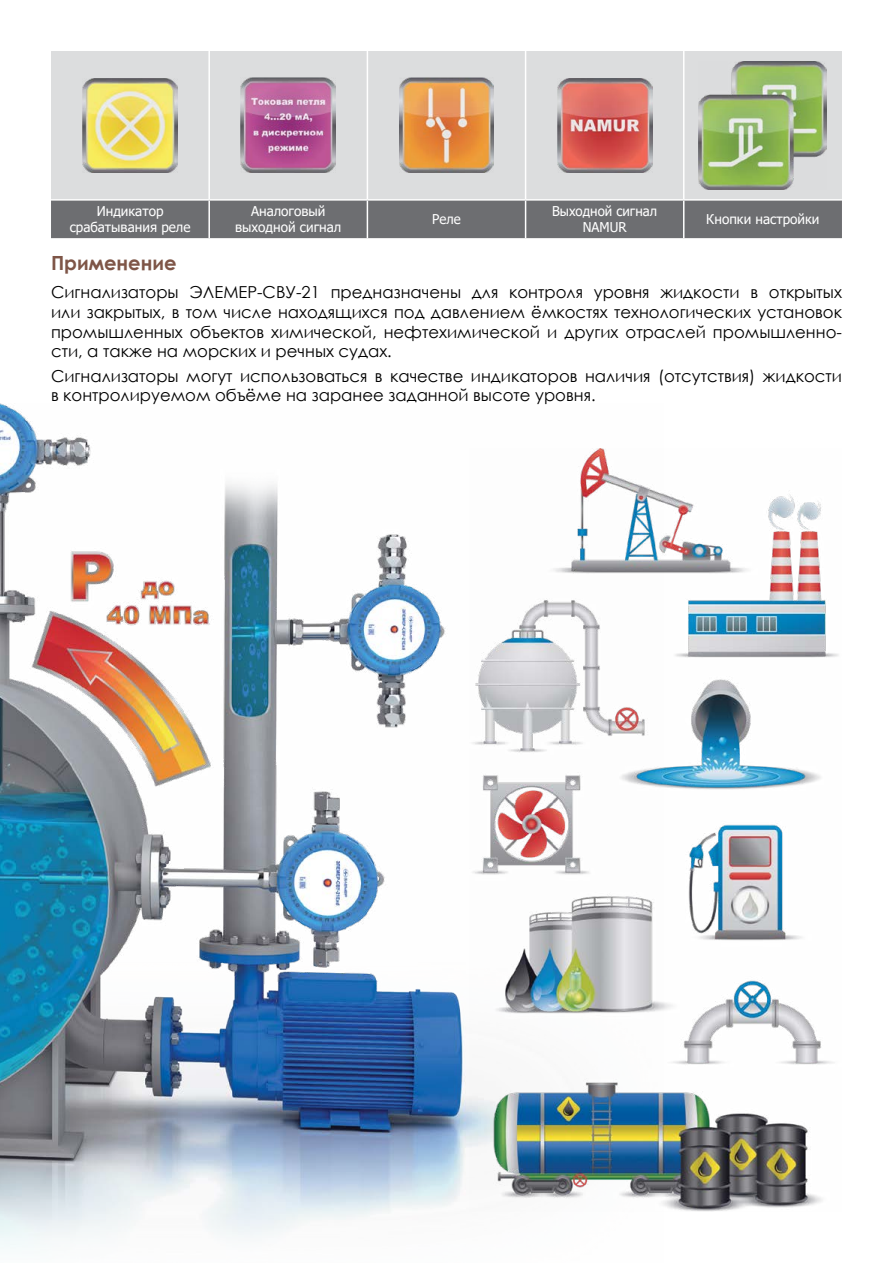
<style>
.page{position:relative;width:893px;height:1263px;background:#fff}
.page>*{position:absolute;margin:0;border:0;box-sizing:border-box;transform-origin:0 0}
.t1{font:700 19.5px "Century Gothic";color:#7e5547}
.t2{font:16.5px/19.8px "Century Gothic";color:#000;text-align:justify}
.t3{font:13.5px/16.2px "Tahoma";color:#fff;text-align:center}
</style>
<div class="page">
<img style="left:0;top:404px;width:604px;height:844px">
<div style="left:51px;top:51px;width:791px;height:148px;background:#dcddde"></div>
<div style="left:51px;top:201px;width:791px;height:37px;background:#6d6e71"></div>
<hr style="left:208px;top:51px;width:2px;height:148px;background:#fff">
<hr style="left:367px;top:51px;width:1px;height:148px;background:#fff">
<hr style="left:525px;top:51px;width:1px;height:148px;background:#fff">
<hr style="left:683px;top:51px;width:1px;height:148px;background:#fff">
<hr style="left:208px;top:201px;width:2px;height:37px;background:#fff">
<hr style="left:367px;top:201px;width:1px;height:37px;background:#fff">
<hr style="left:525px;top:201px;width:1px;height:37px;background:#fff">
<hr style="left:683px;top:201px;width:1px;height:37px;background:#fff">
<img style="left:83px;top:78px;width:95px;height:95px">
<img style="left:241px;top:78px;width:95px;height:95px">
<img style="left:399px;top:78px;width:95px;height:95px">
<img style="left:557px;top:78px;width:95px;height:95px">
<img style="left:699px;top:62px;width:128px;height:127px">
<img style="left:470px;top:449px;width:369px;height:763px">
<p class="t3" style="left:70px;top:204px;width:122px">Индикатор срабатывания реле</p>
<p class="t3" style="left:235px;top:204px;width:108px">Аналоговый выходной сигнал</p>
<p class="t3" style="left:432px;top:212px;width:30px">Реле</p>
<p class="t3" style="left:552px;top:204px;width:107px">Выходной сигнал<br>NAMUR</p>
<p class="t3" style="left:706px;top:212px;width:115px">Кнопки настройки</p>
<p class="t1" style="left:51px;top:248px;width:127px">Применение</p>
<p class="t2" style="left:51px;top:282px;width:792px">Сигнализаторы ЭЛЕМЕР-СВУ-21 предназначены для контроля уровня жидкости в открытых или закрытых, в том числе находящихся под давлением ёмкостях технологических установок промышленных объектов химической, нефтехимической и других отраслей промышленно&shy;сти, а также на морских и речных судах.</p>
<p class="t2" style="left:51px;top:365px;width:792px">Сигнализаторы могут использоваться в качестве индикаторов наличия (отсутствия) жидкости в контролируемом объёме на заранее заданной высоте уровня.</p>
</div>
